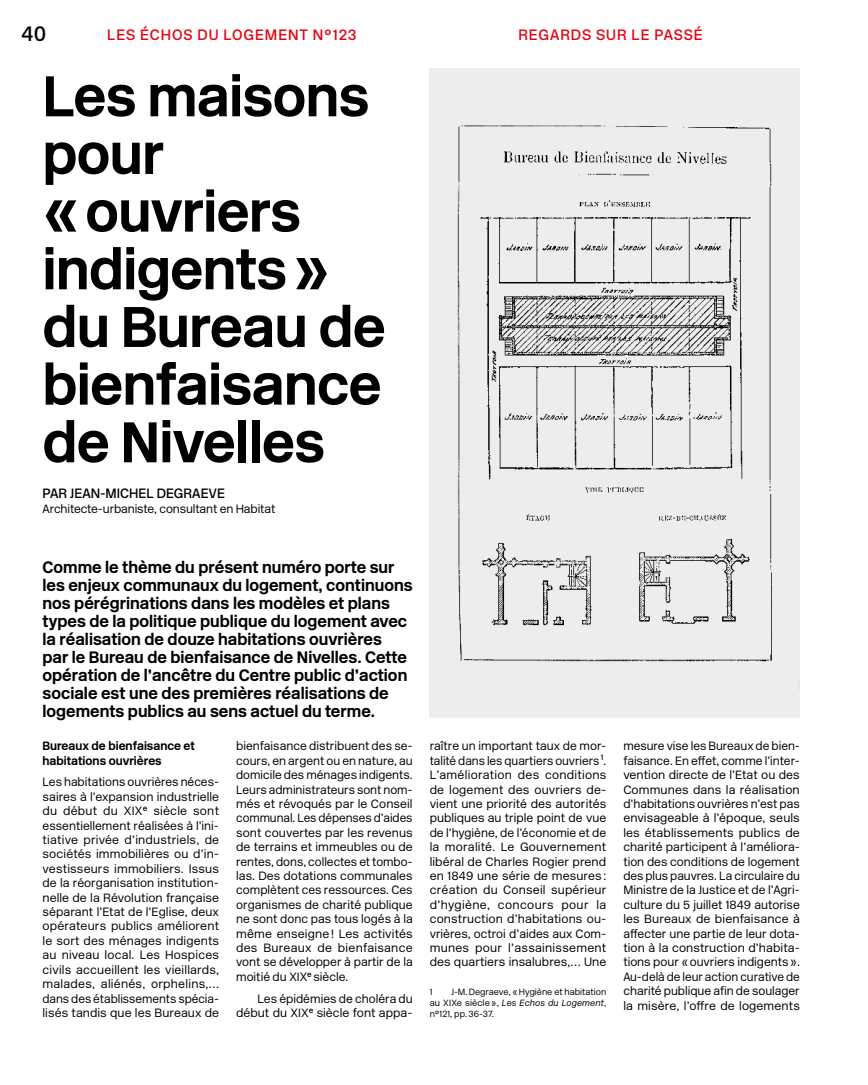
<style>
.page{position:relative;width:868px;height:1085px;background:#fff}
.page>*{position:absolute;margin:0;border:0;box-sizing:border-box;transform-origin:0 0}
.t1{font:700 57px/57.6px "New Rail Alphabet";letter-spacing:-.01em;color:#000}
.t2{font:500 21px "New Rail Alphabet";color:#000}
.t3{font:700 16.5px/18px "New Rail Alphabet";color:#000}
.t4{font:500 15px "New Rail Alphabet";letter-spacing:.06em;color:#e30613}
.t5{font:500 13.5px "New Rail Alphabet";color:#000}
.t6{font:300 12px/14.4px "New Rail Alphabet";color:#000;text-align:justify}
.t7{font:700 12px/14.4px "New Rail Alphabet";color:#000}
.t8{font:300 9px/10.8px "New Rail Alphabet";color:#000;text-align:justify}
.s1{font-style:italic}
</style>
<div class="page">
<div style="left:429px;top:68px;width:370px;height:649px;background:#ededed"></div>
<img style="left:457px;top:125px;width:315px;height:537px">
<h2 class="t2" style="left:21px;top:20px;width:26px">40</h2>
<p class="t4" style="left:107px;top:24px;width:251px">LES ÉCHOS DU LOGEMENT N°123</p>
<p class="t4" style="left:518px;top:24px;width:186px">REGARDS SUR LE PASSÉ</p>
<h1 class="t1" style="left:43px;top:67px;width:345px">Les maisons pour «ouvriers indigents» du Bureau de bienfaisance de Nivelles</h1>
<p class="t5" style="left:43px;top:484px;width:184px">PAR JEAN-MICHEL DEGRAEVE</p>
<p class="t6" style="left:43px;top:501px;width:234px">Architecte-urbaniste, consultant en Habitat</p>
<p class="t3" style="left:43px;top:558px;width:371px">Comme le thème du présent numéro porte sur les enjeux communaux du logement, continuons nos pérégrinations dans les modèles et plans types de la politique publique du logement avec la réalisation de douze habitations ouvrières<br>par le Bureau de bienfaisance de Nivelles. Cette opération de l’ancêtre du Centre public d’action sociale est une des premières réalisations de logements publics au sens actuel du terme.</p>
<p class="t7" style="left:43px;top:738px;width:154px">Bureaux de bienfaisance et habitations ouvrières</p>
<p class="t6" style="left:43px;top:774px;width:178px">Les habitations ouvrières néces&shy;saires à l’expansion industrielle du début du XIX<sup>e</sup> siècle sont essentiellement réalisées à l’ini&shy;tiative privée d’industriels, de sociétés immobilières ou d’in&shy;vestisseurs immobiliers. Issus de la réorganisation institution&shy;nelle de la Révolution française séparant l’Etat de l’Eglise, deux opérateurs publics améliorent le sort des ménages indigents au niveau local. Les Hospices civils accueillent les vieillards, malades, aliénés, orphelins,… dans des établissements spécia&shy;lisés tandis que les Bureaux de</p>
<p class="t6" style="left:236px;top:738px;width:178px">bienfaisance distribuent des se&shy;cours, en argent ou en nature, au domicile des ménages indigents.<br>Leurs administrateurs sont nom&shy;més et révoqués par le Conseil communal. Les dépenses d’aides sont couvertes par les revenus de terrains et immeubles ou de rentes, dons, collectes et tombo&shy;las. Des dotations communales complètent ces ressources. Ces organismes de charité publique ne sont donc pas tous logés à la même enseigne ! Les activités des Bureaux de bienfaisance vont se développer à partir de la moitié du XIX<sup>e</sup> siècle.</p>
<p class="t6" style="left:236px;top:990px;width:178px;text-align:right">Les épidémies de choléra du début du XIX<sup>e</sup> siècle font appa-</p>
<p class="t6" style="left:429px;top:738px;width:178px">raître un important taux de mor&shy;talité dans les quartiers ouvriers <sup>1</sup>.<br>L’amélioration des conditions de logement des ouvriers de&shy;vient une priorité des autorités publiques au triple point de vue de l’hygiène, de l’économie et de la moralité. Le Gouvernement libéral de Charles Rogier prend en 1849 une série de mesures : création du Conseil supérieur d’hygiène, concours pour la construction d’habitations ou&shy;vrières, octroi d’aides aux Com&shy;munes pour l’assainissement des quartiers insalubres,… Une</p>
<p class="t8" style="left:429px;top:986px;width:4px">1</p>
<p class="t8" style="left:429px;top:986px;width:178px;text-indent:21px">J-M.Degraeve, «Hygiène et habitation au XIXe siècle », <span class="s1">Les Echos du Logement</span>, n°121, pp.36-37.</p>
<p class="t6" style="left:623px;top:738px;width:178px">mesure vise les Bureaux de bien&shy;faisance. En effet, comme l’inter&shy;vention directe de l’Etat ou des Communes dans la réalisation d’habitations ouvrières n’est pas envisageable à l’époque, seuls les établissements publics de charité participent à l’améliora&shy;tion des conditions de logement des plus pauvres. La circulaire du Ministre de la Justice et de l’Agri&shy;culture du 5 juillet 1849 autorise les Bureaux de bienfaisance à affecter une partie de leur dota&shy;tion à la construction d’habita&shy;tions pour «ouvriers indigents».<br>Au-delà de leur action curative de charité publique afin de soulager la misère, l’offre de logements</p>
</div>
